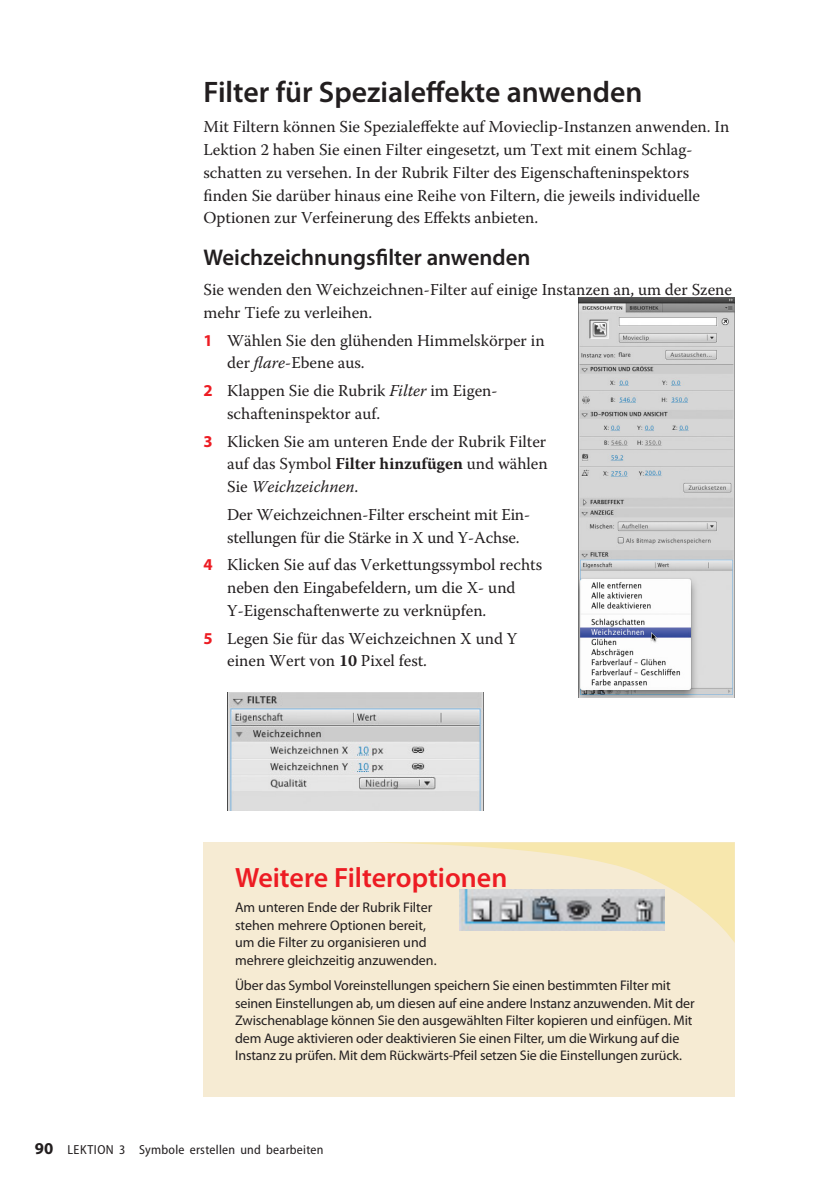
<style>
.page{position:relative;width:834px;height:1191px;background:#fff}
.page>*{position:absolute;margin:0;border:0;box-sizing:border-box;transform-origin:0 0}
.t1{font:600 29.75px "Myriad Pro";color:#221e1f}
.t2{font:600 28px "Myriad Pro";color:#ed1c23}
.t3{font:600 22.75px "Myriad Pro";color:#221e1f}
.t4{font:16.62px/22.8px "Warnock Pro";color:#221e1f}
.t5{font:14px/17.5px "Myriad Pro";letter-spacing:-.01em;color:#221e1f}
.t6{font:semi-condensed 13.12px "Myriad Pro";letter-spacing:.02em;color:#221e1f}
.s1{font-family:"Myriad Pro";font-weight:700;color:#ed1c23}
.s2{font-style:italic}
.s3{font-weight:700}
.s4{font-weight:700;font-stretch:normal;font-size:16.62px}
</style>
<div class="page">
<img style="left:227px;top:692px;width:256px;height:119px">
<div style="left:203px;top:842px;width:531px;height:254px;background:#f6ebd3"></div>
<svg style="left:376px;top:842px;width:358px;height:100px"></svg>
<img style="left:578px;top:298px;width:156px;height:399px">
<img style="left:459px;top:889px;width:205px;height:41px">
<h1 class="t1" style="left:203px;top:75px;width:440px">Filter für Spezialeffekte anwenden</h1>
<p class="t4" style="left:203px;top:115px;width:527px">Mit Filtern können Sie Spezialeffekte auf Movieclip-Instanzen anwenden. In Lektion 2 haben Sie einen Filter eingesetzt, um Text mit einem Schlag&shy;schatten zu versehen. In der Rubrik Filter des Eigenschafteninspektors finden Sie darüber hinaus eine Reihe von Filtern, die jeweils individuelle Optionen zur Verfeinerung des Effekts anbieten.</p>
<h3 class="t3" style="left:203px;top:244px;width:328px">Weichzeichnungsfilter anwenden</h3>
<p class="t4" style="left:203px;top:278px;width:530px">Sie wenden den Weichzeichnen-Filter auf einige Instanzen an, um der Szene mehr Tiefe zu verleihen.</p>
<p class="t4" style="left:227px;top:328px;width:319px;text-indent:-24px"><span class="s1">1</span> Wählen Sie den glühenden Himmelskörper in der <span class="s2">flare</span>-Ebene aus.</p>
<p class="t4" style="left:227px;top:379px;width:270px;text-indent:-24px"><span class="s1">2</span> Klappen Sie die Rubrik <span class="s2">Filter</span> im Eigen&shy;schafteninspektor auf.</p>
<p class="t4" style="left:227px;top:429px;width:322px;text-align:justify;text-indent:-24px"><span class="s1">3</span> Klicken Sie am unteren Ende der Rubrik Filter auf das Symbol <span class="s3">Filter hinzufügen</span> und wählen Sie <span class="s2">Weichzeichnen</span>.</p>
<p class="t4" style="left:227px;top:503px;width:304px">Der Weichzeichnen-Filter erscheint mit Ein&shy;stellungen für die Stärke in X und Y-Achse.</p>
<p class="t4" style="left:227px;top:553px;width:316px;text-indent:-24px"><span class="s1">4</span> Klicken Sie auf das Verkettungssymbol rechts neben den Eingabefeldern, um die X- und<br>Y-Eigenschaftenwerte zu verknüpfen.</p>
<p class="t4" style="left:227px;top:626px;width:292px;text-indent:-24px"><span class="s1">5</span> Legen Sie für das Weichzeichnen X und Y einen Wert von <span class="s3">10</span> Pixel fest.</p>
<h2 class="t2" style="left:235px;top:862px;width:274px">Weitere Filteroptionen</h2>
<p class="t5" style="left:235px;top:899px;width:203px">Am unteren Ende der Rubrik Filter stehen mehrere Optionen bereit, um die Filter zu organisieren und mehrere gleichzeitig anzuwenden.</p>
<p class="t5" style="left:235px;top:977px;width:461px">Über das Symbol Voreinstellungen speichern Sie einen bestimmten Filter mit seinen Einstellungen ab, um diesen auf eine andere Instanz anzuwenden. Mit der Zwischenablage können Sie den ausgewählten Filter kopieren und einfügen. Mit dem Auge aktivieren oder deaktivieren Sie einen Filter, um die Wirkung auf die Instanz zu prüfen. Mit dem Rückwärts-Pfeil setzen Sie die Einstellungen zurück.</p>
<p class="t6" style="left:35px;top:1142px;width:290px"><span class="s4">90</span> Lektion 3 Symbole erstellen und bearbeiten</p>
</div>
